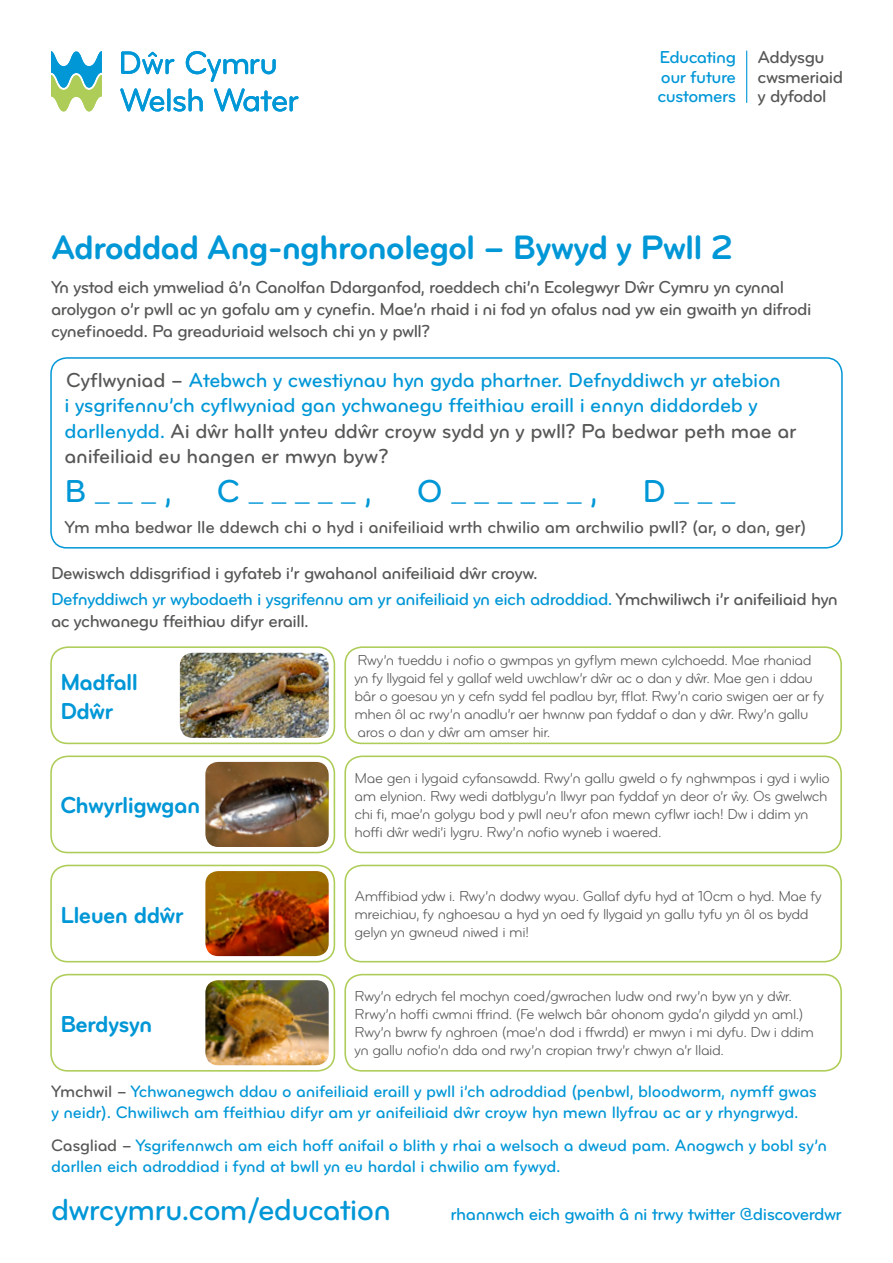
<style>
.page{position:relative;width:893px;height:1263px;background:#fff}
.page>*{position:absolute;margin:0;border:0;box-sizing:border-box;transform-origin:0 0}
.t1{font:35.25px "Bryant Pro Bold Alternate";letter-spacing:-.03em;color:#0097d7}
.t2{font:33px "Bryant Pro Medium Alternate";color:#0097d7}
.t3{font:31.5px "Bryant Pro Medium Alternate";letter-spacing:-.025em;color:#0097d7}
.t4{font:24px/28.8px "Bryant Pro Bold Alternate";letter-spacing:-.03em;color:#0097d7}
.t5{font:21px/25.2px "Bryant Pro Medium Alternate";letter-spacing:-.015em;color:#0097d7}
.t6{font:18px/19.5px "Bryant Pro Medium Alternate";letter-spacing:-.03em;color:#575756}
.t7{font:18px/19.5px "Bryant Pro Medium Alternate";letter-spacing:-.03em;color:#0097d7;text-align:justify}
.t8{font:17.25px/20.7px "Bryant Pro Medium Alternate";letter-spacing:-.015em;color:#0097d7}
.t9{font:15px/18px "Bryant Pro Regular Alternate";letter-spacing:-.03em;color:#575756}
.s1{font-size:45px;color:#fff}
.s2{color:#575756}
.s3{color:#0097d7}
</style>
<div class="page">
<svg style="left:51px;top:51px;width:51px;height:60px"></svg>
<svg style="left:120px;top:88px;width:44px;height:24px"></svg>
<hr style="left:167px;top:88px;width:3px;height:23px;background:#0097d7;border-radius:2px">
<svg style="left:173px;top:88px;width:30px;height:24px"></svg>
<svg style="left:214px;top:88px;width:85px;height:24px"></svg>
<svg style="left:121px;top:51px;width:53px;height:23px"></svg>
<svg style="left:186px;top:51px;width:90px;height:31px"></svg>
<hr style="left:746px;top:51px;width:1px;height:51px;background:#0097d7">
<div style="left:50px;top:357px;width:793px;height:192px;border:2px solid #0097d7;border-radius:16px"></div>
<div style="left:50px;top:646px;width:285px;height:98px;border:2px solid #aecd58;border-radius:17px"></div>
<div style="left:344px;top:646px;width:498px;height:98px;border:2px solid #aecd58;border-radius:17px"></div>
<img style="left:180px;top:653px;width:149px;height:85px">
<div style="left:50px;top:755px;width:285px;height:98px;border:2px solid #aecd58;border-radius:17px"></div>
<div style="left:344px;top:755px;width:498px;height:98px;border:2px solid #aecd58;border-radius:17px"></div>
<img style="left:205px;top:762px;width:124px;height:85px">
<div style="left:50px;top:865px;width:285px;height:97px;border:2px solid #aecd58;border-radius:17px"></div>
<div style="left:344px;top:865px;width:498px;height:97px;border:2px solid #aecd58;border-radius:17px"></div>
<img style="left:205px;top:871px;width:124px;height:85px">
<div style="left:50px;top:974px;width:285px;height:97px;border:2px solid #aecd58;border-radius:17px"></div>
<div style="left:344px;top:974px;width:498px;height:97px;border:2px solid #aecd58;border-radius:17px"></div>
<img style="left:205px;top:980px;width:124px;height:85px">
<p class="t7" style="left:657px;top:48px;width:80px">Educating our future customers</p>
<p class="t6" style="left:757px;top:47px;width:87px">Addysgu cwsmeriaid y dyfodol</p>
<h1 class="t1" style="left:51px;top:226px;width:705px">Adroddad Ang-nghronolegol – Bywyd y Pwll 2<span class="s1">k</span></h1>
<p class="t6" style="left:51px;top:277px;width:762px;line-height:21.6px">Yn ystod eich ymweliad â’n Canolfan Ddarganfod, roeddech chi’n Ecolegwyr Dŵr Cymru yn cynnal arolygon o’r pwll ac yn gofalu am y cynefin. Mae’n rhaid i ni fod yn ofalus nad yw ein gwaith yn difrodi cynefinoedd. Pa greaduriaid welsoch chi yn y pwll?</p>
<p class="t5" style="left:65px;top:368px;width:733px"><span class="s2">Cyflwyniad –</span> Atebwch y cwestiynau hyn gyda phartner. Defnyddiwch yr atebion<br>i ysgrifennu’ch cyflwyniad gan ychwanegu ffeithiau eraill i ennyn diddordeb y darllenydd. <span class="s2">Ai dŵr hallt ynteu ddŵr croyw sydd yn y pwll? Pa bedwar peth mae ar anifeiliaid eu hangen er mwyn byw?</span></p>
<h2 class="t2" style="left:65px;top:471px;width:109px">B _ _ _ ,</h2>
<h2 class="t2" style="left:217px;top:471px;width:157px">C _ _ _ _ _ ,</h2>
<h2 class="t2" style="left:417px;top:471px;width:182px">O _ _ _ _ _ _ ,</h2>
<h2 class="t2" style="left:643px;top:471px;width:94px">D _ _ _</h2>
<p class="t6" style="left:65px;top:517px;width:743px">Ym mha bedwar lle ddewch chi o hyd i anifeiliaid wrth chwilio am archwilio pwll? (ar, o dan, ger)</p>
<p class="t6" style="left:51px;top:560px;width:788px;line-height:25.8px">Dewiswch ddisgrifiad i gyfateb i’r gwahanol anifeiliaid dŵr croyw.<br><span class="s3">Defnyddiwch yr wybodaeth i ysgrifennu am yr anifeiliaid yn eich adroddiad.</span> Ymchwiliwch i’r anifeiliaid hyn</p>
<p class="t6" style="left:51px;top:611px;width:259px">ac ychwanegu ffeithiau difyr eraill.</p>
<h3 class="t4" style="left:60px;top:667px;width:79px">Madfall<br>Ddŵr</h3>
<h3 class="t4" style="left:60px;top:791px;width:141px">Chwyrligwgan</h3>
<h3 class="t4" style="left:60px;top:900px;width:125px">Lleuen ddŵr</h3>
<h3 class="t4" style="left:60px;top:1009px;width:94px">Berdysyn</h3>
<p class="t9" style="left:354px;top:651px;width:471px">Rwy’n tueddu i nofio o gwmpas yn gyflym mewn cylchoedd. Mae rhaniad yn fy llygaid fel y gallaf weld uwchlaw’r dŵr ac o dan y dŵr. Mae gen i ddau bâr o goesau yn y cefn sydd fel padlau byr, fflat. Rwy’n cario swigen aer ar fy mhen ôl ac rwy’n anadlu’r aer hwnnw pan fyddaf o dan y dŵr. Rwy’n gallu aros o dan y dŵr am amser hir.</p>
<p class="t9" style="left:354px;top:769px;width:477px">Mae gen i lygaid cyfansawdd. Rwy’n gallu gweld o fy nghwmpas i gyd i wylio am elynion. Rwy wedi datblygu’n llwyr pan fyddaf yn deor o’r ŵy. Os gwelwch chi fi, mae’n golygu bod y pwll neu’r afon mewn cyflwr iach! Dw i ddim yn hoffi dŵr wedi’i lygru. Rwy’n nofio wyneb i waered.</p>
<p class="t9" style="left:354px;top:887px;width:468px">Amffibiad ydw i. Rwy’n dodwy wyau. Gallaf dyfu hyd at 10cm o hyd. Mae fy mreichiau, fy nghoesau a hyd yn oed fy llygaid yn gallu tyfu yn ôl os bydd gelyn yn gwneud niwed i mi!</p>
<p class="t9" style="left:354px;top:987px;width:461px">Rwy’n edrych fel mochyn coed/gwrachen ludw ond rwy’n byw yn y dŵr.<br>Rrwy’n hoffi cwmni ffrind. (Fe welwch bâr ohonom gyda’n gilydd yn aml.)<br>Rwy’n bwrw fy nghroen (mae’n dod i ffwrdd) er mwyn i mi dyfu. Dw i ddim yn gallu nofio’n dda ond rwy’n cropian trwy’r chwyn a’r llaid.</p>
<p class="t8" style="left:51px;top:1081px;width:767px"><span class="s2">Ymchwil –</span> Ychwanegwch ddau o anifeiliaid eraill y pwll i’ch adroddiad (penbwl, bloodworm, nymff gwas y neidr). Chwiliwch am ffeithiau difyr am yr anifeiliaid dŵr croyw hyn mewn llyfrau ac ar y rhyngrwyd.</p>
<p class="t8" style="left:51px;top:1135px;width:778px"><span class="s2">Casgliad –</span> Ysgrifennwch am eich hoff anifail o blith y rhai a welsoch a dweud pam. Anogwch y bobl sy’n darllen eich adroddiad i fynd at bwll yn eu hardal i chwilio am fywyd.</p>
<h3 class="t3" style="left:51px;top:1191px;width:342px">dwrcymru.com/education</h3>
<p class="t7" style="left:450px;top:1205px;width:393px">rhannwch eich gwaith â ni trwy twitter @discoverdwr</p>
</div>
